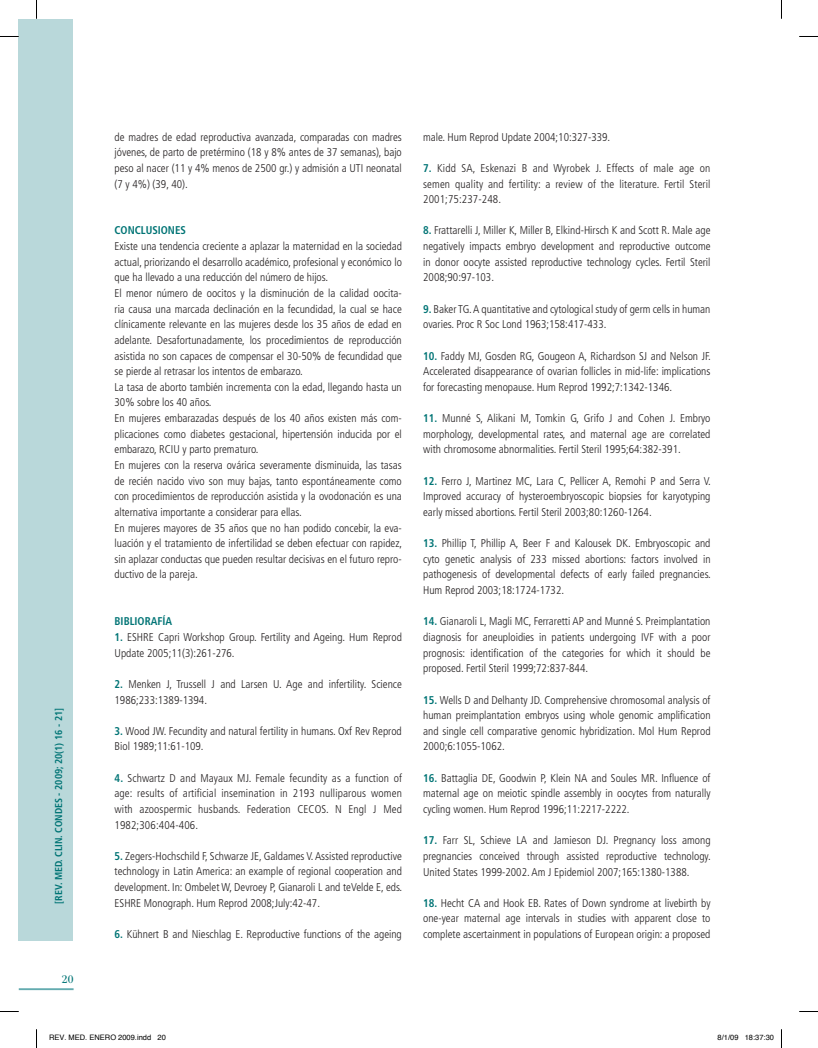
<style>
.page{position:relative;width:818px;height:1048px;background:#fff}
.page>*{position:absolute;margin:0;border:0;box-sizing:border-box;transform-origin:0 0}
.t1{font:16.25px "Filosofia Grand Caps";color:#007475;scale:1.1 1}
.t2{font:300 condensed 11.25px/15.6px "Frutiger";color:#231f20;text-align:justify}
.t3{font:700 condensed 11.25px "Frutiger";color:#007475}
.t4{font:700 condensed 10px "Frutiger";color:#007475}
.t5{font:7.5px "Helvetica";color:#000}
.s1{font-weight:700;color:#007475}
</style>
<div class="page">
<hr style="left:19px;top:988px;width:55px;height:2px;background:#63abaf">
<div style="left:19px;top:19px;width:54px;height:921px;background:#b9d8da"></div>
<svg style="left:0;top:36px;width:19px;height:1px"></svg>
<svg style="left:799px;top:36px;width:18px;height:1px"></svg>
<svg style="left:0;top:1011px;width:19px;height:1px"></svg>
<svg style="left:799px;top:1011px;width:18px;height:1px"></svg>
<svg style="left:36px;top:0;width:1px;height:19px"></svg>
<svg style="left:36px;top:1029px;width:1px;height:18px"></svg>
<p class="t4" style="left:53px;top:903px;width:197px;rotate:-90deg">[REV. MED. CLIN. CONDES - 2009; 20(1) 16 - 21]</p>
<h1 class="t1" style="left:61px;top:969px;width:13px">20</h1>
<p class="t2" style="left:114px;top:129px;width:289px">de madres de edad reproductiva avanzada, comparadas con madres jóvenes, de parto de pretérmino (18 y 8% antes de 37 semanas), bajo peso al nacer (11 y 4% menos de 2500 gr.) y admisión a UTI neonatal (7 y 4%) (39, 40).</p>
<p class="t3" style="left:114px;top:224px;width:73px">CONCLUSIONES</p>
<p class="t2" style="left:114px;top:238px;width:289px;text-align:left">Existe una tendencia creciente a aplazar la maternidad en la sociedad actual, priorizando el desarrollo académico, profesional y económico lo que ha llevado a una reducción del número de hijos.<br>El menor número de oocitos y la disminución de la calidad oocita&shy;ria causa una marcada declinación en la fecundidad, la cual se hace clínicamente relevante en las mujeres desde los 35 años de edad en adelante. Desafortunadamente, los procedimientos de reproducción asistida no son capaces de compensar el 30-50% de fecundidad que se pierde al retrasar los intentos de embarazo.<br>La tasa de aborto también incrementa con la edad, llegando hasta un 30% sobre los 40 años.<br>En mujeres embarazadas después de los 40 años existen más com&shy;plicaciones como diabetes gestacional, hipertensión inducida por el embarazo, RCIU y parto prematuro.<br>En mujeres con la reserva ovárica severamente disminuida, las tasas de recién nacido vivo son muy bajas, tanto espontáneamente como con procedimientos de reproducción asistida y la ovodonación es una alternativa importante a considerar para ellas.<br>En mujeres mayores de 35 años que no han podido concebir, la eva&shy;luación y el tratamiento de infertilidad se deben efectuar con rapidez, sin aplazar conductas que pueden resultar decisivas en el futuro repro&shy;ductivo de la pareja.</p>
<p class="t3" style="left:114px;top:614px;width:59px">BIBLIORAFÍA</p>
<p class="t2" style="left:114px;top:629px;width:289px"><span class="s1">1.</span> ESHRE Capri Workshop Group. Fertility and Ageing. Hum Reprod<br>Update 2005;11(3):261-276.</p>
<p class="t2" style="left:114px;top:676px;width:288px"><span class="s1">2.</span> Menken J, Trussell J and Larsen U. Age and infertility. Science<br>1986;233:1389-1394.</p>
<p class="t2" style="left:114px;top:723px;width:288px"><span class="s1">3.</span> Wood JW. Fecundity and natural fertility in humans. Oxf Rev Reprod<br>Biol 1989;11:61-109.</p>
<p class="t2" style="left:114px;top:770px;width:289px"><span class="s1">4.</span> Schwartz D and Mayaux MJ. Female fecundity as a function of age: results of artificial insemination in 2193 nulliparous women with azoospermic husbands. Federation CECOS. N Engl J Med 1982;306:404-406.</p>
<p class="t2" style="left:114px;top:848px;width:289px"><span class="s1">5.</span> Zegers-Hochschild F, Schwarze JE, Galdames V. Assisted reproductive technology in Latin America: an example of regional cooperation and development. In: Ombelet W, Devroey P, Gianaroli L and teVelde E, eds.<br>ESHRE Monograph. Hum Reprod 2008;July:42-47.</p>
<p class="t2" style="left:114px;top:926px;width:288px"><span class="s1">6.</span> Kühnert B and Nieschlag E. Reproductive functions of the ageing</p>
<p class="t2" style="left:423px;top:129px;width:188px">male. Hum Reprod Update 2004;10:327-339.</p>
<p class="t2" style="left:423px;top:160px;width:289px"><span class="s1">7.</span> Kidd SA, Eskenazi B and Wyrobek J. Effects of male age on semen quality and fertility: a review of the literature. Fertil Steril 2001;75:237-248.</p>
<p class="t2" style="left:423px;top:223px;width:289px"><span class="s1">8.</span> Frattarelli J, Miller K, Miller B, Elkind-Hirsch K and Scott R. Male age negatively impacts embryo development and reproductive outcome in donor oocyte assisted reproductive technology cycles. Fertil Steril 2008;90:97-103.</p>
<p class="t2" style="left:423px;top:301px;width:288px"><span class="s1">9.</span> Baker TG. A quantitative and cytological study of germ cells in human ovaries. Proc R Soc Lond 1963;158:417-433.</p>
<p class="t2" style="left:423px;top:348px;width:289px"><span class="s1">10.</span> Faddy MJ, Gosden RG, Gougeon A, Richardson SJ and Nelson JF.<br>Accelerated disappearance of ovarian follicles in mid-life: implications for forecasting menopause. Hum Reprod 1992;7:1342-1346.</p>
<p class="t2" style="left:423px;top:410px;width:289px"><span class="s1">11.</span> Munné S, Alikani M, Tomkin G, Grifo J and Cohen J. Embryo morphology, developmental rates, and maternal age are correlated with chromosome abnormalities. Fertil Steril 1995;64:382-391.</p>
<p class="t2" style="left:423px;top:473px;width:289px"><span class="s1">12.</span> Ferro J, Martinez MC, Lara C, Pellicer A, Remohi P and Serra V.<br>Improved accuracy of hysteroembryoscopic biopsies for karyotyping early missed abortions. Fertil Steril 2003;80:1260-1264.</p>
<p class="t2" style="left:423px;top:535px;width:289px"><span class="s1">13.</span> Phillip T, Phillip A, Beer F and Kalousek DK. Embryoscopic and cyto genetic analysis of 233 missed abortions: factors involved in pathogenesis of developmental defects of early failed pregnancies.<br>Hum Reprod 2003;18:1724-1732.</p>
<p class="t2" style="left:423px;top:613px;width:288px"><span class="s1">14.</span> Gianaroli L, Magli MC, Ferraretti AP and Munné S. Preimplantation diagnosis for aneuploidies in patients undergoing IVF with a poor prognosis: identification of the categories for which it should be proposed. Fertil Steril 1999;72:837-844.</p>
<p class="t2" style="left:423px;top:692px;width:289px"><span class="s1">15.</span> Wells D and Delhanty JD. Comprehensive chromosomal analysis of human preimplantation embryos using whole genomic amplification and single cell comparative genomic hybridization. Mol Hum Reprod 2000;6:1055-1062.</p>
<p class="t2" style="left:423px;top:770px;width:289px"><span class="s1">16.</span> Battaglia DE, Goodwin P, Klein NA and Soules MR. Influence of maternal age on meiotic spindle assembly in oocytes from naturally cycling women. Hum Reprod 1996;11:2217-2222.</p>
<p class="t2" style="left:423px;top:832px;width:289px"><span class="s1">17.</span> Farr SL, Schieve LA and Jamieson DJ. Pregnancy loss among pregnancies conceived through assisted reproductive technology.<br>United States 1999-2002. Am J Epidemiol 2007;165:1380-1388.</p>
<p class="t2" style="left:423px;top:895px;width:289px"><span class="s1">18.</span> Hecht CA and Hook EB. Rates of Down syndrome at livebirth by one-year maternal age intervals in studies with apparent close to complete ascertainment in populations of European origin: a proposed</p>
<p class="t5" style="left:49px;top:1031px;width:118px">REV. MED. ENERO 2009.indd 20</p>
<p class="t5" style="left:717px;top:1031px;width:58px">8/1/09 18:37:30</p>
</div>
